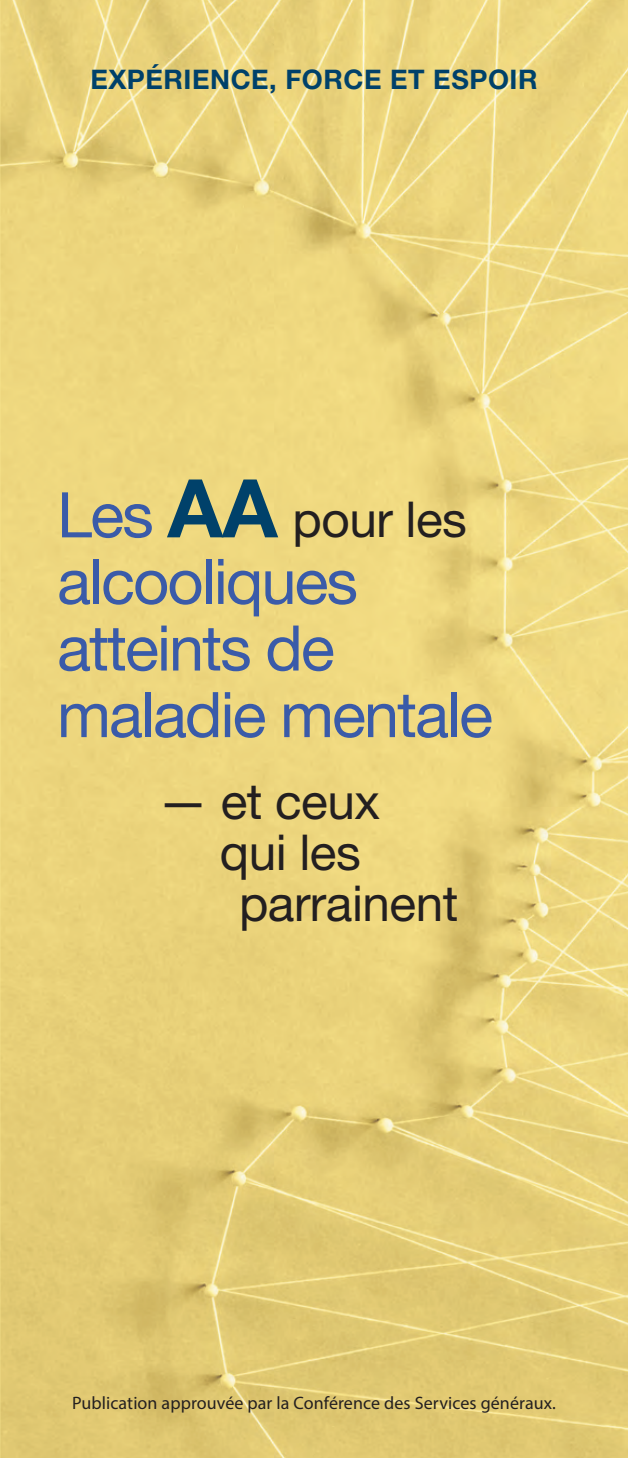
<style>
.page{position:relative;width:628px;height:1458px;background:#fff}
.page>*{position:absolute;margin:0;border:0;box-sizing:border-box;transform-origin:0 0}
.t1{font:63px/66.6px "Helvetica Neue LT Std";letter-spacing:-.03em;color:#3a5ba9}
.t2{font:49.5px "Helvetica Neue LT Std";letter-spacing:-.01em;color:#231f20}
.t3{font:700 27px "Helvetica Neue LT Std";letter-spacing:.02em;color:#00416a}
.t4{font:18px "Myriad Pro";letter-spacing:.005em;color:#231f20}
.s1{font-size:63px;color:#3a5ba9}
.s2{font-weight:700;font-size:81px;color:#00416a}
</style>
<div class="page">
<img style="left:0;top:0;width:628px;height:1458px">
<h3 class="t3" style="left:90px;top:63px;width:449px">EXPÉRIENCE, FORCE ET ESPOIR</h3>
<h2 class="t2" style="left:57px;top:490px;width:411px"><span class="s1">Les</span> <span class="s2">AA</span> pour les</h2>
<h1 class="t1" style="left:57px;top:547px;width:437px">alcooliques atteints de maladie mentale</h1>
<h2 class="t2" style="left:158px;top:772px;width:223px">— et ceux</h2>
<h2 class="t2" style="left:220px;top:823px;width:142px">qui les</h2>
<h2 class="t2" style="left:239px;top:874px;width:221px">parrainent</h2>
<p class="t4" style="left:72px;top:1392px;width:485px">Publication approuvée par la Conférence des Services généraux.</p>
</div>
